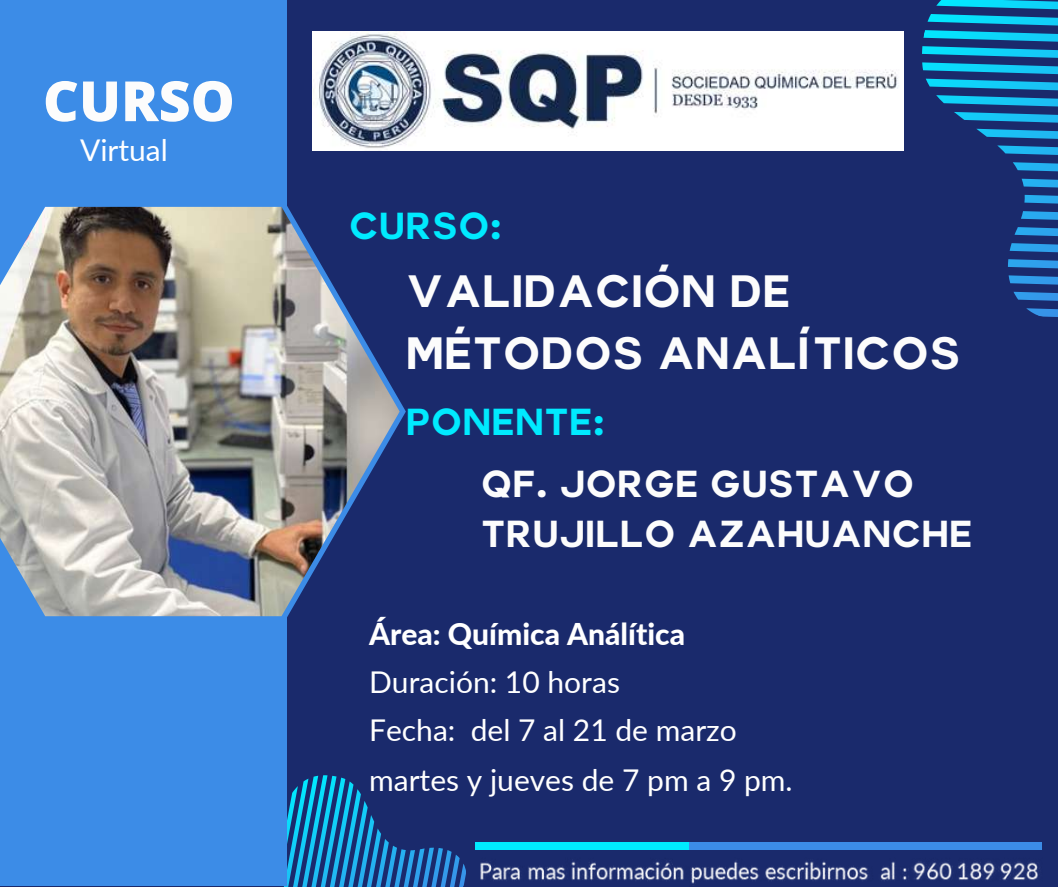
<style>
.page{position:relative;width:1058px;height:887px;background:#fff}
.page>*{position:absolute;margin:0;border:0;box-sizing:border-box;transform-origin:0 0}
.t1{font:800 55.5px "Open Sans";color:#fcfcfc}
.t2{font:44.25px/61.8px "Colette";color:#fcfcfc}
.t3{font:36.75px/50.7px "Colette";color:#fcfcfc}
.t4{font:36.75px "Colette";color:#00eaff}
.t5{font:30px/47.8px "Lato";color:#fff}
.t6{font:800 30px "Lato";color:#fff}
</style>
<div class="page">
<div style="left:0;top:0;width:1058px;height:886px;background:#1a2a6c"></div>
<svg style="left:272px;top:775px;width:193px;height:111px"></svg>
<div style="left:0;top:0;width:286px;height:885px;background:#3c8ce7"></div>
<img style="left:0;top:202px;width:405px;height:419px">
<div style="left:475px;top:842px;width:566px;height:7px;background:#3c8ce7"></div>
<div style="left:475px;top:842px;width:214px;height:7px;background:#00eaff"></div>
<svg style="left:870px;top:0;width:188px;height:317px"></svg>
<img style="left:312px;top:32px;width:591px;height:118px">
<img style="left:465px;top:860px;width:575px;height:24px">
<h1 class="t1" style="left:43px;top:62px;width:193px">CURSO</h1>
<p class="t5" style="left:80px;top:125px;width:89px">Virtual</p>
<p class="t4" style="left:349px;top:202px;width:155px">CURSO:</p>
<h2 class="t2" style="left:406px;top:261px;width:556px">VALIDACIÓN DE<br>MÉTODOS ANALÍTICOS</h2>
<p class="t4" style="left:406px;top:398px;width:201px">PONENTE:</p>
<p class="t3" style="left:481px;top:458px;width:493px">QF. JORGE GUSTAVO<br>TRUJILLO AZAHUANCHE</p>
<p class="t6" style="left:369px;top:615px;width:317px">Área: Química Análítica</p>
<p class="t5" style="left:369px;top:657px;width:369px">Duración: 10 horas<br>Fecha: del 7 al 21 de marzo</p>
<p class="t5" style="left:369px;top:755px;width:425px">martes y jueves de 7 pm a 9 pm.</p>
</div>
